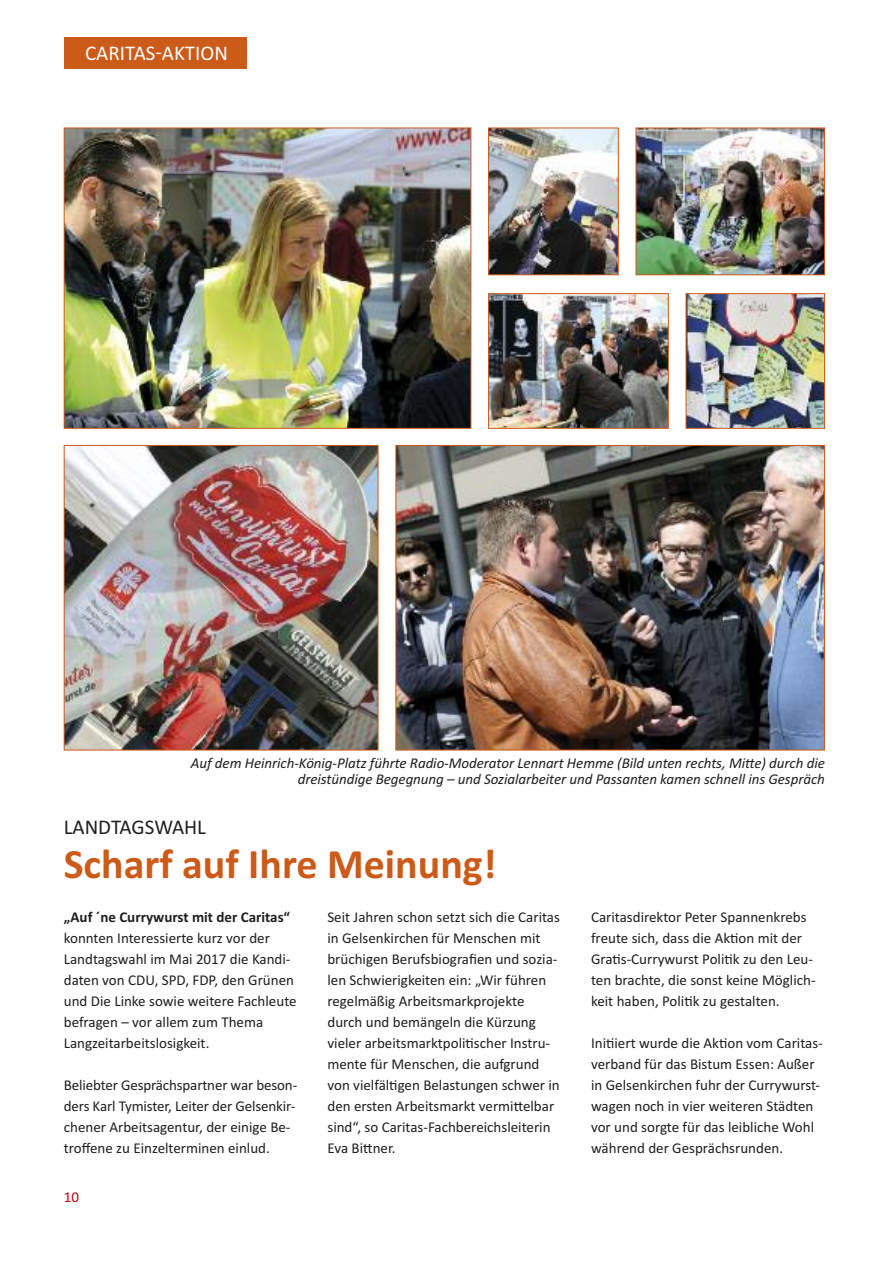
<style>
.page{position:relative;width:893px;height:1263px;background:#fff}
.page>*{position:absolute;margin:0;border:0;box-sizing:border-box;transform-origin:0 0}
.t1{font:700 42px "Calibri";color:#cc5a18}
.t2{font:21px "Calibri";color:#fff}
.t3{font:21px "Calibri";color:#1f1f1e}
.t4{font:15px/21px "Calibri";color:#1f1f1e}
.t5{font:italic 15px/16.5px "Calibri";letter-spacing:-.005em;color:#1f1f1e;text-align:right}
.t6{font:700 15px "Calibri";color:#1f1f1e}
.t7{font:15px "Calibri";color:#c10016}
</style>
<div class="page">
<div style="left:64px;top:37px;width:183px;height:32px;background:#cc5a18"></div>
<img style="left:66px;top:130px;width:403px;height:297px">
<div style="left:64px;top:128px;width:407px;height:301px;border:1px solid #cc5a18"></div>
<img style="left:397px;top:447px;width:426px;height:301px">
<div style="left:395px;top:445px;width:430px;height:305px;border:1px solid #cc5a18"></div>
<img style="left:66px;top:447px;width:310px;height:301px">
<div style="left:64px;top:445px;width:314px;height:305px;border:1px solid #cc5a18"></div>
<img style="left:490px;top:130px;width:127px;height:143px">
<div style="left:488px;top:128px;width:131px;height:147px;border:1px solid #cc5a18"></div>
<img style="left:688px;top:295px;width:135px;height:132px">
<div style="left:686px;top:293px;width:139px;height:136px;border:1px solid #cc5a18"></div>
<img style="left:638px;top:130px;width:185px;height:143px">
<div style="left:636px;top:128px;width:189px;height:147px;border:1px solid #cc5a18"></div>
<img style="left:490px;top:295px;width:177px;height:132px">
<div style="left:488px;top:293px;width:181px;height:136px;border:1px solid #cc5a18"></div>
<h2 class="t2" style="left:85px;top:40px;width:144px">CARITAS-AKTION</h2>
<p class="t5" style="left:191px;top:754px;width:636px">Auf dem Heinrich-König-Platz führte Radio-Moderator Lennart Hemme (Bild unten rechts, Mitte) durch die dreistündige Begegnung – und Sozialarbeiter und Passanten kamen schnell ins Gespräch</p>
<h2 class="t3" style="left:64px;top:814px;width:144px">LANDTAGSWAHL</h2>
<h1 class="t1" style="left:64px;top:839px;width:434px">Scharf auf Ihre Meinung!</h1>
<p class="t6" style="left:64px;top:908px;width:228px">„Auf ´ne Currywurst mit der Caritas“</p>
<p class="t4" style="left:64px;top:927px;width:234px">konnten Interessierte kurz vor der Landtagswahl im Mai 2017 die Kandi&shy;daten von CDU, SPD, FDP, den Grünen und Die Linke sowie weitere Fachleute befragen – vor allem zum Thema Langzeitarbeitslosigkeit.</p>
<p class="t4" style="left:64px;top:1074px;width:235px">Beliebter Gesprächspartner war beson&shy;ders Karl Tymister, Leiter der Gelsenkir&shy;chener Arbeitsagentur, der einige Be&shy;troffene zu Einzelterminen einlud.</p>
<p class="t7" style="left:64px;top:1188px;width:17px">10</p>
<p class="t4" style="left:327px;top:906px;width:234px">Seit Jahren schon setzt sich die Caritas in Gelsenkirchen für Menschen mit brüchigen Berufsbiografien und sozia&shy;len Schwierigkeiten ein: „Wir führen regelmäßig Arbeitsmarkprojekte durch und bemängeln die Kürzung vieler arbeitsmarktpolitischer Instru&shy;mente für Menschen, die aufgrund von vielfältigen Belastungen schwer in den ersten Arbeitsmarkt vermittelbar sind“, so Caritas-Fachbereichsleiterin Eva Bittner.</p>
<p class="t4" style="left:591px;top:906px;width:226px">Caritasdirektor Peter Spannenkrebs freute sich, dass die Aktion mit der Gratis-Currywurst Politik zu den Leu&shy;ten brachte, die sonst keine Möglich&shy;keit haben, Politik zu gestalten.</p>
<p class="t4" style="left:591px;top:1032px;width:233px">Initiiert wurde die Aktion vom Caritas&shy;verband für das Bistum Essen: Außer in Gelsenkirchen fuhr der Currywurst&shy;wagen noch in vier weiteren Städten vor und sorgte für das leibliche Wohl während der Gesprächsrunden.</p>
</div>
